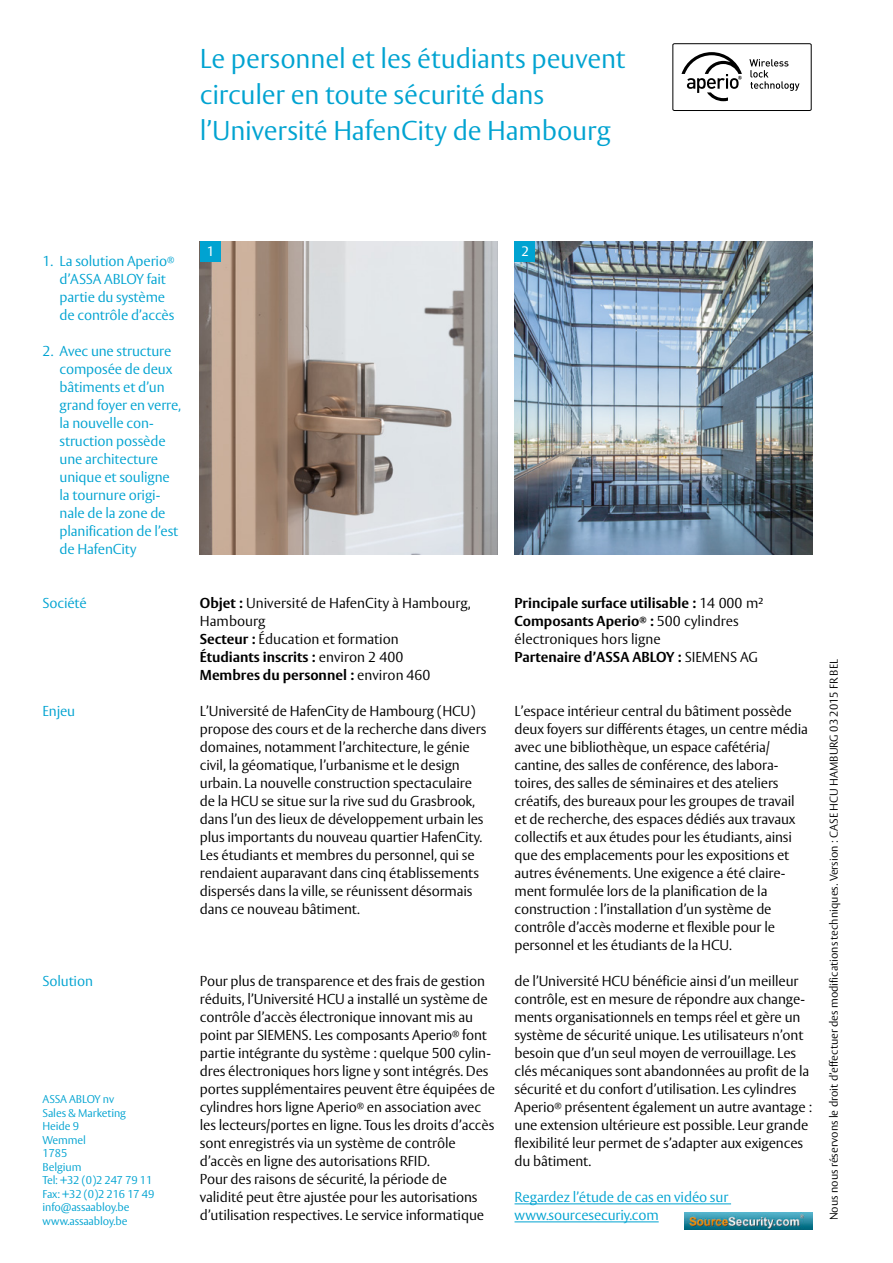
<style>
.page{position:relative;width:893px;height:1263px;background:#fff}
.page>*{position:absolute;margin:0;border:0;box-sizing:border-box;transform-origin:0 0}
.t1{font:300 27px/36px "ASSA Vesta";letter-spacing:-.005em;color:#00a3d1}
.t2{font:300 14.25px/18px "ASSA Vesta";letter-spacing:-.01em;color:#000}
.t3{font:300 14.25px/18px "ASSA Vesta";letter-spacing:-.01em;color:#00a3d1}
.t4{font:700 14.25px/18px "ASSA Vesta";color:#000}
.t5{font:13.5px "ASSA Vesta";color:#fff}
.t6{font:300 11.25px/13.5px "ASSA Vesta";letter-spacing:-.01em;color:#00a3d1}
.t7{font:300 11.25px "ASSA Vesta";color:#000}
.s1{font-weight:700}
.s2{font-weight:300}
</style>
<div class="page">
<div style="left:673px;top:43px;width:138px;height:68px;border:1px solid #000;border-radius:2px"></div>
<svg style="left:749px;top:59px;width:50px;height:32px"></svg>
<svg style="left:681px;top:52px;width:61px;height:49px"></svg>
<img style="left:514px;top:242px;width:298px;height:312px">
<img style="left:200px;top:242px;width:297px;height:312px">
<div style="left:514px;top:242px;width:21px;height:20px;background:#00a3d1"></div>
<div style="left:200px;top:242px;width:21px;height:20px;background:#00a3d1"></div>
<hr style="left:514px;top:1203px;width:217px;height:1px;background:#00a3d1">
<hr style="left:514px;top:1221px;width:145px;height:1px;background:#00a3d1">
<img style="left:685px;top:1213px;width:127px;height:16px">
<h1 class="t1" style="left:200px;top:42px;width:427px">Le personnel et les étudiants peuvent circuler en toute sécurité dans l’Université HafenCity de Hambourg</h1>
<p class="t3" style="left:60px;top:253px;width:116px;text-indent:-17px">1. La solution Aperio<sup>® </sup>d’ASSA ABLOY fait partie du système de contrôle d’accès</p>
<p class="t3" style="left:60px;top:343px;width:123px;text-indent:-17px">2. Avec une structure composée de deux bâtiments et d’un grand foyer en verre, la nouvelle con&shy;struction possède une architecture unique et souligne la tournure origi&shy;nale de la zone de planification de l’est de HafenCity</p>
<p class="t3" style="left:43px;top:595px;width:46px">Société</p>
<p class="t3" style="left:43px;top:703px;width:34px">Enjeu</p>
<p class="t3" style="left:43px;top:973px;width:52px">Solution</p>
<p class="t6" style="left:43px;top:1093px;width:113px">ASSA ABLOY nv<br>Sales &amp; Marketing<br>Heide 9<br>Wemmel<br>1785<br>Belgium<br>Tel: +32 (0)2 247 79 11<br>Fax: +32 (0)2 216 17 49 info@assaabloy.be www.assaabloy.be</p>
<p class="t5" style="left:207px;top:243px;width:9px">1</p>
<p class="t5" style="left:521px;top:243px;width:9px">2</p>
<p class="t2" style="left:200px;top:595px;width:273px"><span class="s1">Objet :</span> Université de HafenCity à Hambourg,<br>Hambourg<br><span class="s1">Secteur :</span> Éducation et formation<br><span class="s1">Étudiants inscrits :</span> environ 2 400<br><span class="s1">Membres du personnel :</span> environ 460</p>
<p class="t4" style="left:514px;top:595px;width:250px">Principale surface utilisable : <span class="s2">14 000 m²<br></span>Composants Aperio<sup>®</sup> : <span class="s2">500 cylindres électroniques hors ligne<br></span>Partenaire d’ASSA ABLOY : <span class="s2">SIEMENS AG</span></p>
<p class="t2" style="left:200px;top:703px;width:288px">L’Université de HafenCity de Hambourg (HCU) propose des cours et de la recherche dans divers domaines, notamment l’architecture, le génie civil, la géomatique, l’urbanisme et le design urbain. La nouvelle construction spectaculaire de la HCU se situe sur la rive sud du Grasbrook, dans l’un des lieux de développement urbain les plus importants du nouveau quartier HafenCity.<br>Les étudiants et membres du personnel, qui se rendaient auparavant dans cinq établissements dispersés dans la ville, se réunissent désormais dans ce nouveau bâtiment.</p>
<p class="t2" style="left:514px;top:703px;width:295px">L’espace intérieur central du bâtiment possède deux foyers sur différents étages, un centre média avec une bibliothèque, un espace cafétéria/ cantine, des salles de conférence, des labora&shy;toires, des salles de séminaires et des ateliers créatifs, des bureaux pour les groupes de travail et de recherche, des espaces dédiés aux travaux collectifs et aux études pour les étudiants, ainsi que des emplacements pour les expositions et autres événements. Une exigence a été claire&shy;ment formulée lors de la planification de la construction : l’installation d’un système de contrôle d’accès moderne et flexible pour le personnel et les étudiants de la HCU.</p>
<p class="t2" style="left:200px;top:973px;width:297px">Pour plus de transparence et des frais de gestion réduits, l’Université HCU a installé un système de contrôle d’accès électronique innovant mis au point par SIEMENS. Les composants Aperio<sup>®</sup> font partie intégrante du système : quelque 500 cylin&shy;dres électroniques hors ligne y sont intégrés. Des portes supplémentaires peuvent être équipées de cylindres hors ligne Aperio<sup>®</sup> en association avec les lecteurs/portes en ligne. Tous les droits d’accès sont enregistrés via un système de contrôle d’accès en ligne des autorisations RFID.<br>Pour des raisons de sécurité, la période de<br>validité peut être ajustée pour les autorisations d’utilisation respectives. Le service informatique</p>
<p class="t2" style="left:514px;top:973px;width:299px">de l’Université HCU bénéficie ainsi d’un meilleur contrôle, est en mesure de répondre aux change&shy;ments organisationnels en temps réel et gère un système de sécurité unique. Les utilisateurs n’ont besoin que d’un seul moyen de verrouillage. Les clés mécaniques sont abandonnées au profit de la sécurité et du confort d’utilisation. Les cylindres Aperio<sup>®</sup> présentent également un autre avantage : une extension ultérieure est possible. Leur grande flexibilité leur permet de s’adapter aux exigences du bâtiment.</p>
<p class="t3" style="left:514px;top:1189px;width:215px">Regardez l’étude de cas en vidéo sur www.sourcesecuriy.com</p>
<p class="t7" style="left:827px;top:1220px;width:563px;rotate:-90deg">Nous nous réservons le droit d’effectuer des modifications techniques. Version : CASE HCU HAMBURG 03 2015 FR BEL</p>
</div>
